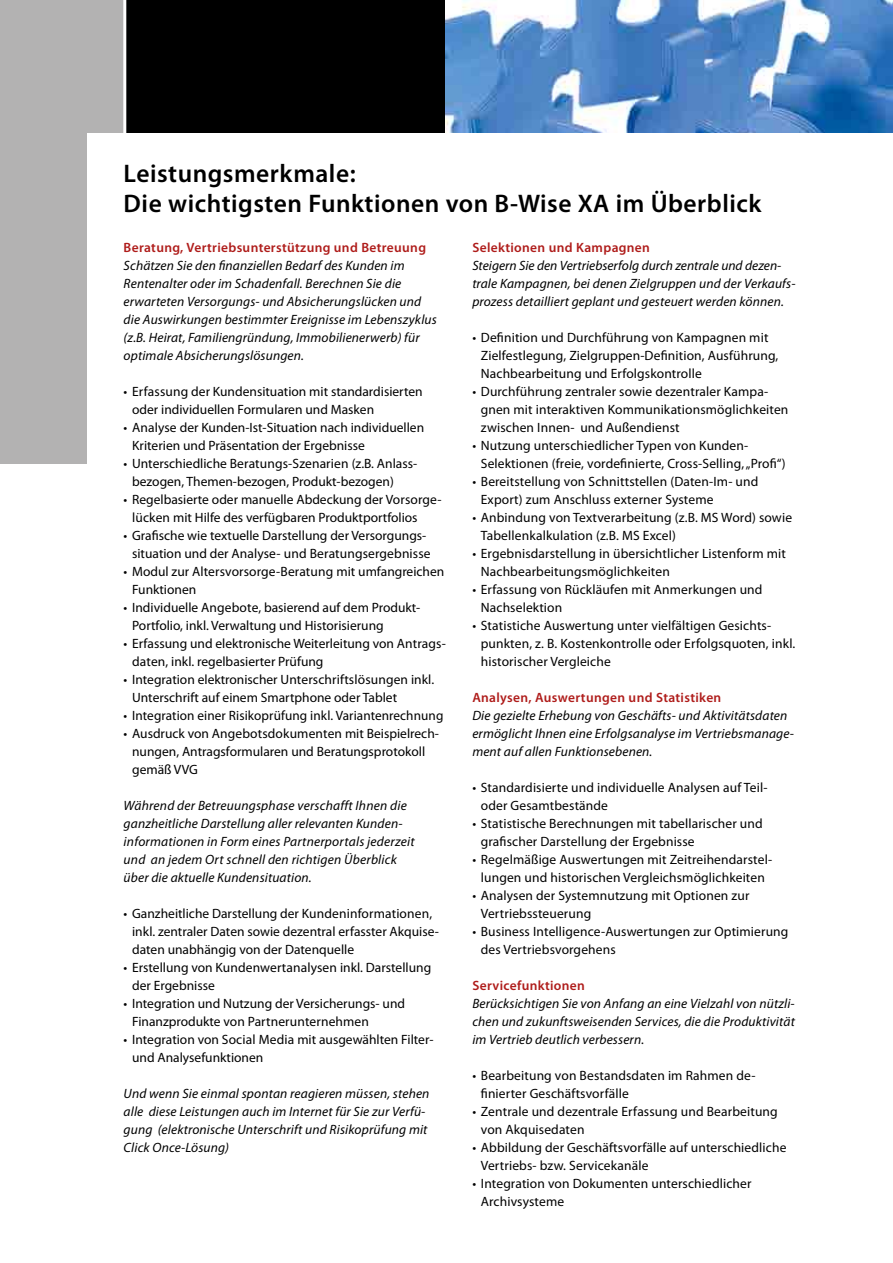
<style>
.page{position:relative;width:893px;height:1263px;background:#fff}
.page>*{position:absolute;margin:0;border:0;box-sizing:border-box;transform-origin:0 0}
.t1{font:600 25.5px/30px "Myriad Pro";letter-spacing:.02em;color:#000}
.t2{font:13.5px/18px "Myriad Pro";letter-spacing:.01em;color:#000}
.t3{font:italic 13.5px/18px "Myriad Pro";letter-spacing:.01em;color:#000}
.t4{font:600 13.5px "Myriad Pro";letter-spacing:.025em;color:#af1c1a}
</style>
<div class="page">
<div style="left:81px;top:0;width:812px;height:463px;background:#000"></div>
<div style="left:0;top:0;width:123px;height:463px;background:#b3b2b2"></div>
<img style="left:446px;top:0;width:447px;height:133px">
<div style="left:87px;top:133px;width:806px;height:785px;background:#fff"></div>
<hr style="left:123px;top:0;width:3px;height:154px;background:#fff">
<h1 class="t1" style="left:124px;top:158px;width:639px">Leistungsmerkmale:<br>Die wichtigsten Funktionen von B-Wise XA im Überblick</h1>
<p class="t4" style="left:124px;top:239px;width:304px">Beratung, Vertriebsunterstützung und Betreuung</p>
<p class="t3" style="left:124px;top:256px;width:315px">Schätzen Sie den finanziellen Bedarf des Kunden im Rentenalter oder im Schadenfall. Berechnen Sie die erwarteten Versorgungs- und Absicherungslücken und die Auswirkungen bestimmter Ereignisse im Lebenszyklus (z.B. Heirat, Familiengründung, Immobilienerwerb) für optimale Absicherungslösungen.</p>
<p class="t2" style="left:132px;top:382px;width:292px;text-indent:-9px">• Erfassung der Kundensituation mit standardisierten oder individuellen Formularen und Masken</p>
<p class="t2" style="left:132px;top:418px;width:294px;text-indent:-9px">• Analyse der Kunden-Ist-Situation nach individuellen<br>Kriterien und Präsentation der Ergebnisse</p>
<p class="t2" style="left:132px;top:454px;width:287px;text-indent:-9px">• Unterschiedliche Beratungs-Szenarien (z.B. Anlass&shy;bezogen, Themen-bezogen, Produkt-bezogen)</p>
<p class="t2" style="left:132px;top:490px;width:311px;text-indent:-9px">• Regelbasierte oder manuelle Abdeckung der Vorsorge&shy;lücken mit Hilfe des verfügbaren Produktportfolios</p>
<p class="t2" style="left:132px;top:526px;width:300px;text-indent:-9px">• Grafische wie textuelle Darstellung der Versorgungs&shy;situation und der Analyse- und Beratungsergebnisse</p>
<p class="t2" style="left:132px;top:562px;width:314px;text-indent:-9px">• Modul zur Altersvorsorge-Beratung mit umfangreichen<br>Funktionen</p>
<p class="t2" style="left:132px;top:598px;width:290px;text-indent:-9px">• Individuelle Angebote, basierend auf dem Produkt-<br>Portfolio, inkl. Verwaltung und Historisierung</p>
<p class="t2" style="left:132px;top:634px;width:315px;text-indent:-9px">• Erfassung und elektronische Weiterleitung von Antrags&shy;daten, inkl. regelbasierter Prüfung</p>
<p class="t2" style="left:132px;top:670px;width:303px;text-indent:-9px">• Integration elektronischer Unterschriftslösungen inkl.<br>Unterschrift auf einem Smartphone oder Tablet</p>
<p class="t2" style="left:124px;top:706px;width:321px">• Integration einer Risikoprüfung inkl. Variantenrechnung</p>
<p class="t2" style="left:132px;top:724px;width:308px;text-indent:-9px">• Ausdruck von Angebotsdokumenten mit Beispielrech&shy;nungen, Antragsformularen und Beratungsprotokoll gemäß VVG</p>
<p class="t3" style="left:124px;top:796px;width:292px">Während der Betreuungsphase verschafft Ihnen die ganzheitliche Darstellung aller relevanten Kunden&shy;informationen in Form eines Partnerportals jederzeit und an jedem Ort schnell den richtigen Überblick über die aktuelle Kundensituation.</p>
<p class="t2" style="left:132px;top:904px;width:308px;text-indent:-9px">• Ganzheitliche Darstellung der Kundeninformationen, inkl. zentraler Daten sowie dezentral erfasster Akquise&shy;daten unabhängig von der Datenquelle</p>
<p class="t2" style="left:132px;top:958px;width:301px;text-indent:-9px">• Erstellung von Kundenwertanalysen inkl. Darstellung der Ergebnisse</p>
<p class="t2" style="left:132px;top:994px;width:274px;text-indent:-9px">• Integration und Nutzung der Versicherungs- und<br>Finanzprodukte von Partnerunternehmen</p>
<p class="t2" style="left:132px;top:1030px;width:303px;text-indent:-9px">• Integration von Social Media mit ausgewählten Filter&shy;und Analysefunktionen</p>
<p class="t3" style="left:124px;top:1084px;width:307px">Und wenn Sie einmal spontan reagieren müssen, stehen alle diese Leistungen auch im Internet für Sie zur Verfü&shy;gung (elektronische Unterschrift und Risikoprüfung mit Click Once-Lösung)</p>
<p class="t4" style="left:472px;top:239px;width:179px">Selektionen und Kampagnen</p>
<p class="t3" style="left:472px;top:256px;width:325px">Steigern Sie den Vertriebserfolg durch zentrale und dezen&shy;trale Kampagnen, bei denen Zielgruppen und der Verkaufs&shy;prozess detailliert geplant und gesteuert werden können.</p>
<p class="t2" style="left:481px;top:328px;width:299px;text-indent:-9px">• Definition und Durchführung von Kampagnen mit<br>Zielfestlegung, Zielgruppen-Definition, Ausführung,<br>Nachbearbeitung und Erfolgskontrolle</p>
<p class="t2" style="left:481px;top:382px;width:309px;text-indent:-9px">• Durchführung zentraler sowie dezentraler Kampa&shy;gnen mit interaktiven Kommunikationsmöglichkeiten zwischen Innen- und Außendienst</p>
<p class="t2" style="left:481px;top:436px;width:306px;text-indent:-9px">• Nutzung unterschiedlicher Typen von Kunden-<br>Selektionen (freie, vordefinierte, Cross-Selling, „Profi“)</p>
<p class="t2" style="left:481px;top:472px;width:279px;text-indent:-9px">• Bereitstellung von Schnittstellen (Daten-Im- und<br>Export) zum Anschluss externer Systeme</p>
<p class="t2" style="left:481px;top:508px;width:313px;text-indent:-9px">• Anbindung von Textverarbeitung (z.B. MS Word) sowie<br>Tabellenkalkulation (z.B. MS Excel)</p>
<p class="t2" style="left:481px;top:544px;width:307px;text-indent:-9px">• Ergebnisdarstellung in übersichtlicher Listenform mit<br>Nachbearbeitungsmöglichkeiten</p>
<p class="t2" style="left:481px;top:580px;width:283px;text-indent:-9px">• Erfassung von Rückläufen mit Anmerkungen und<br>Nachselektion</p>
<p class="t2" style="left:481px;top:616px;width:316px;text-indent:-9px">• Statistiche Auswertung unter vielfältigen Gesichts&shy;punkten, z. B. Kostenkontrolle oder Erfolgsquoten, inkl. historischer Vergleiche</p>
<p class="t4" style="left:472px;top:689px;width:251px">Analysen, Auswertungen und Statistiken</p>
<p class="t3" style="left:472px;top:706px;width:323px">Die gezielte Erhebung von Geschäfts- und Aktivitätsdaten ermöglicht Ihnen eine Erfolgsanalyse im Vertriebsmanage&shy;ment auf allen Funktionsebenen.</p>
<p class="t2" style="left:481px;top:778px;width:288px;text-indent:-9px">• Standardisierte und individuelle Analysen auf Teil&shy;oder Gesamtbestände</p>
<p class="t2" style="left:481px;top:814px;width:283px;text-indent:-9px">• Statistische Berechnungen mit tabellarischer und grafischer Darstellung der Ergebnisse</p>
<p class="t2" style="left:472px;top:850px;width:301px;text-align:center">• Regelmäßige Auswertungen mit Zeitreihendarstel&shy;lungen und historischen Vergleichsmöglichkeiten</p>
<p class="t2" style="left:481px;top:886px;width:270px;text-indent:-9px">• Analysen der Systemnutzung mit Optionen zur<br>Vertriebssteuerung</p>
<p class="t2" style="left:481px;top:922px;width:309px;text-indent:-9px">• Business Intelligence-Auswertungen zur Optimierung des Vertriebsvorgehens</p>
<p class="t4" style="left:472px;top:977px;width:114px">Servicefunktionen</p>
<p class="t3" style="left:472px;top:994px;width:324px;text-align:justify">Berücksichtigen Sie von Anfang an eine Vielzahl von nützli&shy;chen und zukunftsweisenden Services, die die Produktivität im Vertrieb deutlich verbessern.</p>
<p class="t2" style="left:481px;top:1066px;width:276px;text-indent:-9px">• Bearbeitung von Bestandsdaten im Rahmen de&shy;finierter Geschäftsvorfälle</p>
<p class="t2" style="left:481px;top:1102px;width:298px;text-indent:-9px">• Zentrale und dezentrale Erfassung und Bearbeitung von Akquisedaten</p>
<p class="t2" style="left:481px;top:1138px;width:307px;text-indent:-9px">• Abbildung der Geschäftsvorfälle auf unterschiedliche<br>Vertriebs- bzw. Servicekanäle</p>
<p class="t2" style="left:481px;top:1174px;width:272px;text-indent:-9px">• Integration von Dokumenten unterschiedlicher<br>Archivsysteme</p>
</div>
